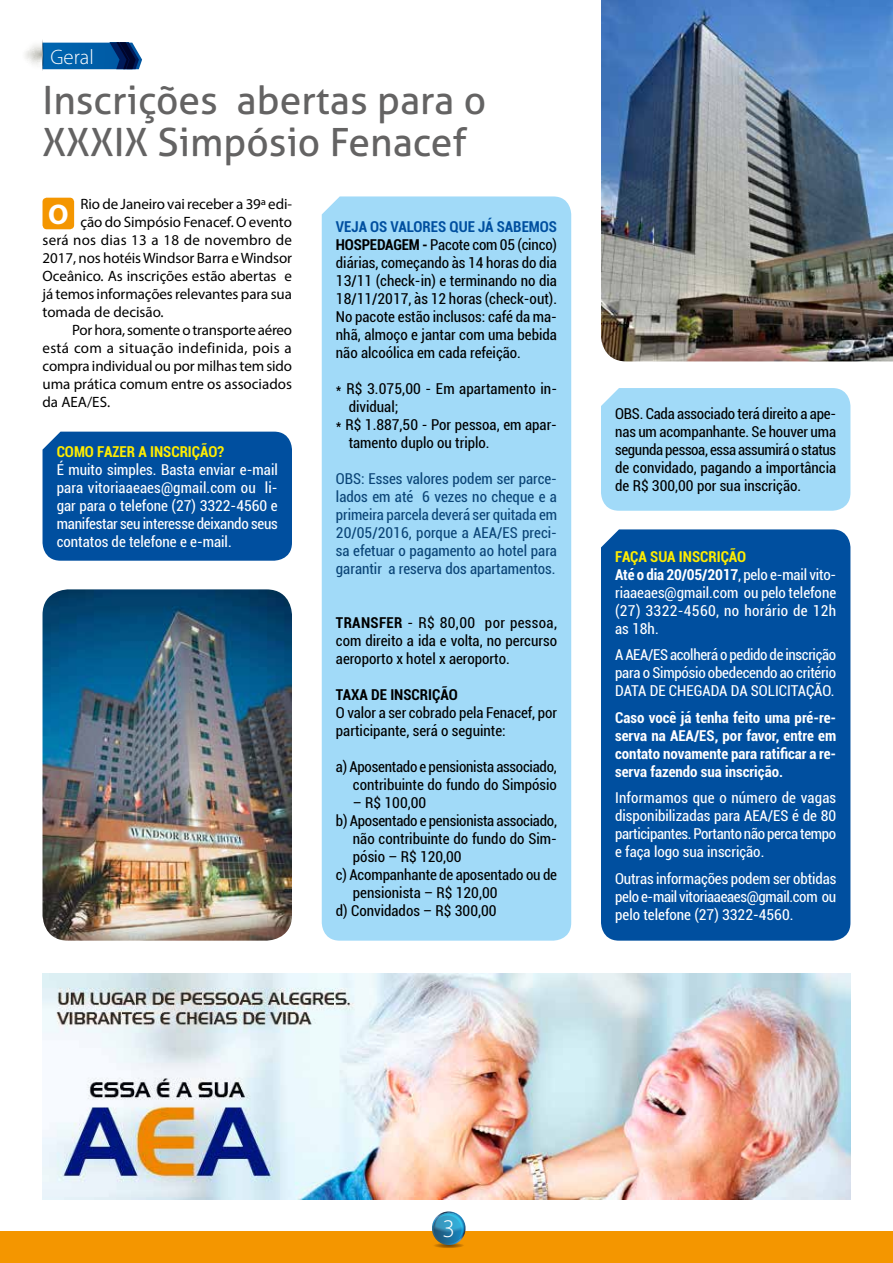
<style>
.page{position:relative;width:893px;height:1263px;background:#fff}
.page>*{position:absolute;margin:0;border:0;box-sizing:border-box;transform-origin:0 0}
.t1{font:39px/42px "Aller";color:#646363}
.t2{font:700 28.5px "Myriad Pro";color:#fff}
.t3{font:300 25.5px "Myriad Pro";color:#fff}
.t4{font:300 21px "Myriad Pro";color:#fff}
.t5{font:condensed 15px/18px "Roboto";color:#000;text-align:justify}
.t6{font:condensed 15px/18px "Roboto";color:#fff;text-align:justify}
.t7{font:15px "Myriad Pro";letter-spacing:-.005em;color:#000}
.t8{font:condensed 15px/18px "Roboto";color:#0b4577;text-align:justify}
.t9{font:700 condensed 15px/18px "Roboto";color:#fff;text-align:justify}
.t10{font:15px "Myriad Pro";letter-spacing:.02em;color:#000}
.t11{font:15px "Myriad Pro";letter-spacing:.015em;color:#000}
.t12{font:700 condensed 15px "Roboto";color:#ffed00}
.t13{font:700 condensed 15px "Roboto";color:#000}
.s1{font-weight:700;color:#004f9f}
.s2{font-weight:700}
.s3{font-weight:700;color:#ffed00}
</style>
<div class="page">
<div style="left:0;top:1231px;width:893px;height:32px;background:#f49600"></div>
<svg style="left:432px;top:1211px;width:34px;height:37px"></svg>
<div style="left:43px;top:432px;width:249px;height:129px;background:#004f9f"></div>
<div style="left:601px;top:529px;width:249px;height:412px;background:#004f9f"></div>
<div style="left:322px;top:196px;width:249px;height:745px;background:#a1daf8"></div>
<div style="left:601px;top:388px;width:249px;height:123px;background:#a1daf8"></div>
<div style="left:43px;top:198px;width:31px;height:31px;background:#f49600;border-radius:4px"></div>
<svg style="left:25px;top:40px;width:117px;height:31px"></svg>
<img style="left:43px;top:973px;width:807px;height:226px">
<img style="left:43px;top:589px;width:249px;height:352px">
<img style="left:601px;top:0;width:292px;height:361px">
<h3 class="t4" style="left:50px;top:44px;width:45px">Geral</h3>
<h1 class="t1" style="left:43px;top:79px;width:445px">Inscrições abertas para o<br>XXXIX Simpósio Fenacef</h1>
<p class="t7" style="left:81px;top:195px;width:213px">Rio de Janeiro vai receber a 39ª edi-</p>
<p class="t7" style="left:81px;top:213px;width:213px">ção do Simpósio Fenacef. O evento</p>
<p class="t11" style="left:43px;top:231px;width:251px">será nos dias 13 a 18 de novembro de</p>
<p class="t7" style="left:43px;top:249px;width:251px">2017, nos hotéis Windsor Barra e Windsor</p>
<p class="t7" style="left:43px;top:267px;width:251px">Oceânico. As inscrições estão abertas e</p>
<p class="t7" style="left:43px;top:285px;width:251px">já temos informações relevantes para sua</p>
<p class="t7" style="left:43px;top:303px;width:123px">tomada de decisão.</p>
<p class="t7" style="left:72px;top:321px;width:221px">Por hora, somente o transporte aéreo</p>
<p class="t10" style="left:43px;top:339px;width:251px">está com a situação indefinida, pois a</p>
<p class="t7" style="left:43px;top:357px;width:251px">compra individual ou por milhas tem sido</p>
<p class="t7" style="left:43px;top:375px;width:251px">uma prática comum entre os associados</p>
<p class="t7" style="left:43px;top:393px;width:69px">da AEA/ES.</p>
<h2 class="t2" style="left:48px;top:196px;width:20px">O</h2>
<p class="t12" style="left:57px;top:441px;width:140px">Como fazer a inscrição</p>
<p class="t12" style="left:217px;top:441px;width:8px">?</p>
<p class="t6" style="left:57px;top:460px;width:223px">É muito simples. Basta enviar e-mail para vitoriaaeaes@gmail.com ou li&shy;gar para o telefone (27) 3322-4560 e manifestar seu interesse deixando seus contatos de telefone e e-mail.</p>
<p class="t5" style="left:336px;top:217px;width:223px"><span class="s1">Veja os valores que já sabemos </span><span class="s2">HOSPEDAGEM -</span> Pacote com 05 (cinco) diárias, começando às 14 horas do dia 13/11 (check-in) e terminando no dia 18/11/2017, às 12 horas (check-out).<br>No pacote estão inclusos: café da ma&shy;nhã, almoço e jantar com uma bebida não alcoólica em cada refeição.</p>
<p class="t5" style="left:336px;top:379px;width:223px">* R$ 3.075,00 - Em apartamento in-</p>
<p class="t5" style="left:349px;top:397px;width:51px">dividual;</p>
<p class="t5" style="left:336px;top:415px;width:223px">* R$ 1.887,50 - Por pessoa, em apar-</p>
<p class="t5" style="left:349px;top:433px;width:142px">tamento duplo ou triplo.</p>
<p class="t8" style="left:336px;top:469px;width:223px">OBS: Esses valores podem ser parce&shy;lados em até 6 vezes no cheque e a primeira parcela deverá ser quitada em 20/05/2016, porque a AEA/ES preci&shy;sa efetuar o pagamento ao hotel para garantir a reserva dos apartamentos.</p>
<p class="t5" style="left:336px;top:613px;width:223px"><span class="s2">TRANSFER</span> - R$ 80,00 por pessoa, com direito a ida e volta, no percurso aeroporto x hotel x aeroporto.</p>
<p class="t13" style="left:336px;top:684px;width:123px">TAXA DE INSCRIÇÃO</p>
<p class="t5" style="left:336px;top:703px;width:223px">O valor a ser cobrado pela Fenacef, por participante, será o seguinte:</p>
<p class="t5" style="left:336px;top:757px;width:223px;text-align:right">a) Aposentado e pensionista associado, contribuinte do fundo do Simpósio</p>
<p class="t5" style="left:353px;top:793px;width:75px">– R$ 100,00</p>
<p class="t5" style="left:336px;top:811px;width:223px">b) Aposentado e pensionista associado,</p>
<p class="t5" style="left:353px;top:829px;width:206px">não contribuinte do fundo do Sim-</p>
<p class="t5" style="left:353px;top:847px;width:110px">pósio – R$ 120,00</p>
<p class="t5" style="left:336px;top:865px;width:223px">c) Acompanhante de aposentado ou de</p>
<p class="t5" style="left:353px;top:883px;width:146px">pensionista – R$ 120,00</p>
<p class="t5" style="left:336px;top:901px;width:162px">d) Convidados – R$ 300,00</p>
<p class="t5" style="left:615px;top:404px;width:223px">OBS. Cada associado terá direito a ape&shy;nas um acompanhante. Se houver uma segunda pessoa, essa assumirá o status de convidado, pagando a importância de R$ 300,00 por sua inscrição.</p>
<p class="t6" style="left:615px;top:547px;width:223px;text-align:left"><span class="s3">Faça sua inscrição<br></span><span class="s2">Até o dia 20/05/2017</span>, pelo e-mail vito&shy;riaaeaes@gmail.com ou pelo telefone (27) 3322-4560, no horário de 12h as 18h.</p>
<p class="t6" style="left:615px;top:645px;width:223px">A AEA/ES acolherá o pedido de inscrição para o Simpósio obedecendo ao critério DATA DE CHEGADA DA SOLICITAÇÃO.</p>
<p class="t9" style="left:615px;top:708px;width:223px">Caso você já tenha feito uma pré-re&shy;serva na AEA/ES, por favor, entre em contato novamente para ratificar a re&shy;serva fazendo sua inscrição.</p>
<p class="t6" style="left:615px;top:788px;width:223px">Informamos que o número de vagas disponibilizadas para AEA/ES é de 80 participantes. Portanto não perca tempo e faça logo sua inscrição.</p>
<p class="t6" style="left:615px;top:869px;width:223px">Outras informações podem ser obtidas pelo e-mail vitoriaaeaes@gmail.com ou pelo telefone (27) 3322-4560.</p>
<h3 class="t3" style="left:442px;top:1213px;width:14px">3</h3>
</div>
